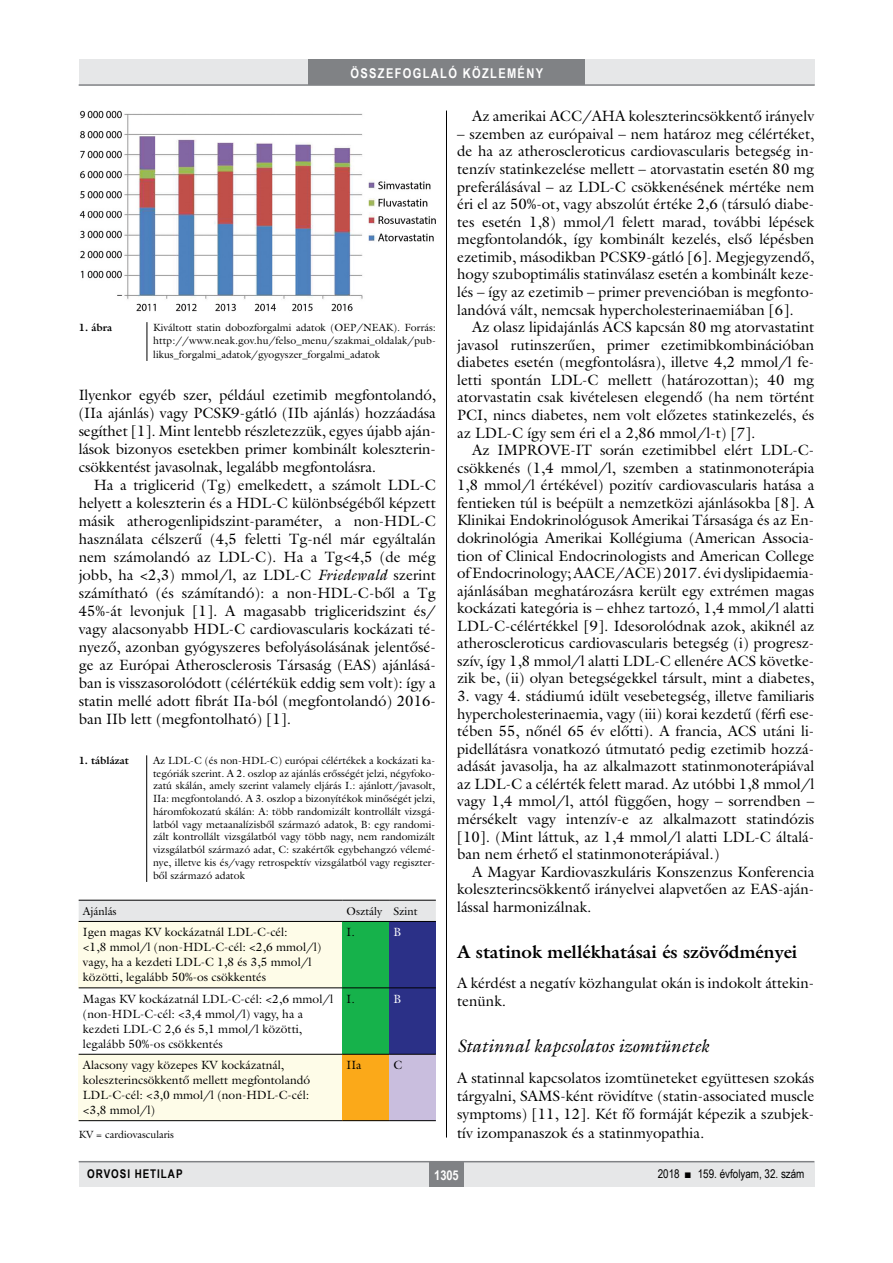
<style>
.page{position:relative;width:893px;height:1263px;background:#fff}
.page>*{position:absolute;margin:0;border:0;box-sizing:border-box;transform-origin:0 0}
.alcimbold{font:700 18px "Galliard Reg";color:#000}
.alcimkurziv{font:italic 18px "Galliard Reg";color:#000}
.Body_Text{font:15px/17.5px "Galliard Reg";color:#000;text-align:justify}
.Body_tompa{font:15px/18px "Galliard Reg";color:#000;text-align:justify}
.t1{font:700 13.5px "Arial Narrow";letter-spacing:.1em;color:#fff}
.tabla{font:12px/15px "Galliard Reg";color:#000}
.t2{font:12px "Arial Narrow";color:#000}
.t3{font:700 12px "Arial Narrow";letter-spacing:.08em;color:#000}
.tabla-2{font:12px "Galliard Reg";color:#fff}
.tablafej{font:11.25px "Galliard Reg";color:#000}
.kepalairas2{font:10.5px/12.8px "Galliard Reg";color:#000;text-align:justify}
.kepalairas1{font:700 10.5px "Galliard Reg";color:#000}
.s1{font-style:italic}
</style>
<div class="page">
<div style="left:79px;top:1161px;width:735px;height:25px;background:#e6e7e8"></div>
<div style="left:429px;top:1161px;width:34px;height:25px;background:#808285"></div>
<hr style="left:79px;top:1161px;width:735px;height:1px;background:#808285">
<div style="left:79px;top:60px;width:735px;height:25px;background:#e6e7e8"></div>
<div style="left:308px;top:60px;width:277px;height:25px;background:#808285"></div>
<hr style="left:79px;top:84px;width:736px;height:2px;background:#808285">
<hr style="left:446px;top:111px;width:1px;height:1026px;background:#000">
<img style="left:79px;top:111px;width:357px;height:201px">
<hr style="left:147px;top:322px;width:1px;height:39px;background:#000">
<hr style="left:146px;top:755px;width:1px;height:127px;background:#000">
<div style="left:79px;top:901px;width:357px;height:20px;background:#e6e7e8"></div>
<div style="left:79px;top:921px;width:263px;height:67px;background:#fefce8"></div>
<div style="left:342px;top:921px;width:47px;height:67px;background:#16b24b"></div>
<div style="left:389px;top:921px;width:47px;height:67px;background:#2b3087"></div>
<div style="left:342px;top:988px;width:47px;height:66px;background:#16b24b"></div>
<div style="left:389px;top:988px;width:47px;height:66px;background:#2b3087"></div>
<div style="left:79px;top:1054px;width:263px;height:67px;background:#fefce8"></div>
<div style="left:342px;top:1054px;width:47px;height:67px;background:#fba919"></div>
<div style="left:389px;top:1054px;width:47px;height:67px;background:#c9bede"></div>
<hr style="left:79px;top:987px;width:263px;height:1px;background:#000">
<hr style="left:342px;top:987px;width:47px;height:1px;background:#000">
<hr style="left:389px;top:987px;width:47px;height:1px;background:#000">
<hr style="left:79px;top:1120px;width:263px;height:1px;background:#000">
<hr style="left:342px;top:1120px;width:47px;height:1px;background:#000">
<hr style="left:389px;top:1120px;width:47px;height:1px;background:#000">
<hr style="left:79px;top:1054px;width:263px;height:1px;background:#000">
<hr style="left:342px;top:1054px;width:47px;height:1px;background:#000">
<hr style="left:389px;top:1054px;width:47px;height:1px;background:#000">
<hr style="left:79px;top:900px;width:263px;height:1px;background:#000">
<hr style="left:342px;top:900px;width:47px;height:1px;background:#000">
<hr style="left:389px;top:900px;width:47px;height:1px;background:#000">
<hr style="left:79px;top:921px;width:263px;height:1px;background:#000">
<hr style="left:342px;top:921px;width:47px;height:1px;background:#000">
<hr style="left:389px;top:921px;width:47px;height:1px;background:#000">
<p class="t1" style="left:350px;top:63px;width:194px">ÖSSZEFOGLALÓ KÖZLEMÉNY</p>
<p class="kepalairas1" style="left:79px;top:320px;width:35px">1. ábra</p>
<p class="kepalairas2" style="left:153px;top:320px;width:284px;line-height:13.5px">Kiváltott statin dobozforgalmi adatok (OEP/NEAK). Forrás: http://www.neak.gov.hu/felso_menu/szakmai_oldalak/pub&shy;likus_forgalmi_adatok/gyogyszer_forgalmi_adatok</p>
<p class="Body_tompa" style="left:79px;top:385px;width:359px">Ilyenkor egyéb szer, például ezetimib megfontolandó, (IIa ajánlás) vagy PCSK9-gátló (IIb ajánlás) hozzáadása segíthet [1]. Mint lentebb részletezzük, egyes újabb aján&shy;lások bizonyos esetekben primer kombinált koleszterin&shy;csökkentést javasolnak, legalább megfontolásra.</p>
<p class="Body_Text" style="left:79px;top:475px;width:359px;line-height:18px;text-indent:15px">Ha a triglicerid (Tg) emelkedett, a számolt LDL-C helyett a koleszterin és a HDL-C különbségéből képzett másik atherogenlipidszint-paraméter, a non-HDL-C használata célszerű (4,5 feletti Tg-nél már egyáltalán nem számolandó az LDL-C). Ha a Tg&lt;4,5 (de még jobb, ha &lt;2,3) mmol/l, az LDL-C <span class="s1">Friedewald</span> szerint számítható (és számítandó): a non-HDL-C-ből a Tg 45%-át levonjuk [1]. A magasabb trigliceridszint és/ vagy alacsonyabb HDL-C cardiovascularis kockázati té&shy;nyező, azonban gyógyszeres befolyásolásának jelentősé&shy;ge az Európai Atherosclerosis Társaság (EAS) ajánlásá&shy;ban is visszasorolódott (célértékük eddig sem volt): így a statin mellé adott fibrát IIa-ból (megfontolandó) 2016- ban IIb lett (megfontolható) [1].</p>
<p class="kepalairas1" style="left:79px;top:753px;width:52px">1. táblázat</p>
<p class="kepalairas2" style="left:153px;top:754px;width:284px">Az LDL-C (és non-HDL-C) európai célértékek a kockázati ka&shy;tegóriák szerint. A 2. oszlop az ajánlás erősségét jelzi, négyfoko&shy;zatú skálán, amely szerint valamely eljárás I.: ajánlott/javasolt, IIa: megfontolandó. A 3. oszlop a bizonyítékok minőségét jelzi, háromfokozatú skálán: A: több randomizált kontrollált vizsgá&shy;latból vagy metaanalízisből származó adatok, B: egy randomi&shy;zált kontrollált vizsgálatból vagy több nagy, nem randomizált vizsgálatból származó adat, C: szakértők egybehangzó vélemé&shy;nye, illetve kis és/vagy retrospektív vizsgálatból vagy regiszter&shy;ből származó adatok</p>
<p class="tablafej" style="left:83px;top:904px;width:35px">Ajánlás</p>
<p class="tablafej" style="left:347px;top:904px;width:37px">Osztály</p>
<p class="tablafej" style="left:393px;top:904px;width:26px">Szint</p>
<p class="tabla" style="left:83px;top:925px;width:240px">Igen magas KV kockázatnál LDL-C-cél:<br>&lt;1,8 mmol/l (non-HDL-C-cél: &lt;2,6 mmol/l) vagy, ha a kezdeti LDL-C 1,8 és 3,5 mmol/l közötti, legalább 50%-os csökkentés</p>
<p class="tabla" style="left:347px;top:925px;width:10px">I.</p>
<p class="tabla-2" style="left:393px;top:925px;width:9px">B</p>
<p class="tabla" style="left:83px;top:991px;width:252px">Magas KV kockázatnál LDL-C-cél: &lt;2,6 mmol/l (non-HDL-C-cél: &lt;3,4 mmol/l) vagy, ha a kezdeti LDL-C 2,6 és 5,1 mmol/l közötti, legalább 50%-os csökkentés</p>
<p class="tabla" style="left:347px;top:991px;width:10px">I.</p>
<p class="tabla-2" style="left:393px;top:991px;width:9px">B</p>
<p class="tabla" style="left:83px;top:1057px;width:229px">Alacsony vagy közepes KV kockázatnál, koleszterincsökkentő mellett megfontolandó LDL-C-cél: &lt;3,0 mmol/l (non-HDL-C-cél: &lt;3,8 mmol/l)</p>
<p class="tabla" style="left:347px;top:1057px;width:16px">IIa</p>
<p class="tabla" style="left:393px;top:1057px;width:10px">C</p>
<p class="kepalairas2" style="left:79px;top:1127px;width:97px">KV = cardiovascularis</p>
<p class="Body_Text" style="left:472px;top:107px;width:344px">Az amerikai ACC/AHA koleszterincsökkentő irányelv</p>
<p class="Body_Text" style="left:457px;top:125px;width:359px">– szemben az európaival – nem határoz meg célértéket, de ha az atheroscleroticus cardiovascularis betegség in&shy;tenzív statinkezelése mellett – atorvastatin esetén 80 mg preferálásával – az LDL-C csökkenésének mértéke nem éri el az 50%-ot, vagy abszolút értéke 2,6 (társuló diabe&shy;tes esetén 1,8) mmol/l felett marad, további lépések megfontolandók, így kombinált kezelés, első lépésben ezetimib, másodikban PCSK9-gátló [6]. Megjegyzendő, hogy szuboptimális statinválasz esetén a kombinált keze&shy;lés – így az ezetimib – primer prevencióban is megfonto&shy;landóvá vált, nemcsak hypercholesterinaemiában [6].</p>
<p class="Body_Text" style="left:457px;top:318px;width:359px;text-indent:15px">Az olasz lipidajánlás ACS kapcsán 80 mg atorvastatint javasol rutinszerűen, primer ezetimibkombinációban diabetes esetén (megfontolásra), illetve 4,2 mmol/l fe&shy;letti spontán LDL-C mellett (határozottan); 40 mg atorvastatin csak kivételesen elegendő (ha nem történt PCI, nincs diabetes, nem volt előzetes statinkezelés, és az LDL-C így sem éri el a 2,86 mmol/l-t) [7].</p>
<p class="Body_Text" style="left:457px;top:441px;width:359px;text-align:left;text-indent:15px">Az IMPROVE-IT során ezetimibbel elért LDL-C&shy;csökkenés (1,4 mmol/l, szemben a statinmonoterápia 1,8 mmol/l értékével) pozitív cardiovascularis hatása a fentieken túl is beépült a nemzetközi ajánlásokba [8]. A Klinikai Endokrinológusok Amerikai Társasága és az En&shy;dokrinológia Amerikai Kollégiuma (American Associa&shy;tion of Clinical Endocrinologists and American College of Endocrinology; AACE/ACE) 2017. évi dyslipidaemia&shy;ajánlásában meghatározásra került egy extrémen magas kockázati kategória is – ehhez tartozó, 1,4 mmol/l alatti LDL-C-célértékkel [9]. Idesorolódnak azok, akiknél az atheroscleroticus cardiovascularis betegség (i) progres - szív, így 1,8 mmol/l alatti LDL-C ellenére ACS követke&shy;zik be, (ii) olyan betegségekkel társult, mint a diabetes,</p>
<p class="Body_Text" style="left:457px;top:687px;width:359px">3. vagy 4. stádiumú idült vesebetegség, illetve familiaris hypercholesterinaemia, vagy (iii) korai kezdetű (férfi ese&shy;tében 55, nőnél 65 év előtti). A francia, ACS utáni li&shy;pidellátásra vonatkozó útmutató pedig ezetimib hozzá&shy;adását javasolja, ha az alkalmazott statinmonoterápiával az LDL-C a célérték felett marad. Az utóbbi 1,8 mmol/l vagy 1,4 mmol/l, attól függően, hogy – sorrendben – mérsékelt vagy intenzív-e az alkalmazott statindózis [10]. (Mint láttuk, az 1,4 mmol/l alatti LDL-C általá&shy;ban nem érhető el statinmonoterápiával.)</p>
<p class="Body_Text" style="left:457px;top:862px;width:359px;text-indent:15px">A Magyar Kardiovaszkuláris Konszenzus Konferencia koleszterincsökkentő irányelvei alapvetően az EAS-aján&shy;lással harmonizálnak.</p>
<p class="alcimbold" style="left:457px;top:940px;width:342px">A statinok mellékhatásai és szövődményei</p>
<p class="Body_tompa" style="left:457px;top:973px;width:359px">A kérdést a negatív közhangulat okán is indokolt áttekin&shy;tenünk.</p>
<p class="alcimkurziv" style="left:457px;top:1035px;width:254px">Statinnal kapcsolatos izomtünetek</p>
<p class="Body_tompa" style="left:457px;top:1068px;width:359px">A statinnal kapcsolatos izomtüneteket együttesen szokás tárgyalni, SAMS-ként rövidítve (statin-associated muscle symptoms) [11, 12]. Két fő formáját képezik a szubjek&shy;tív izompanaszok és a statinmyopathia.</p>
<p class="t3" style="left:87px;top:1165px;width:97px">ORVOSI HETILAP</p>
<p class="t1" style="left:434px;top:1165px;width:26px">1305</p>
<p class="t2" style="left:658px;top:1165px;width:148px">2018 ■ 159. évfolyam, 32. szám</p>
</div>
